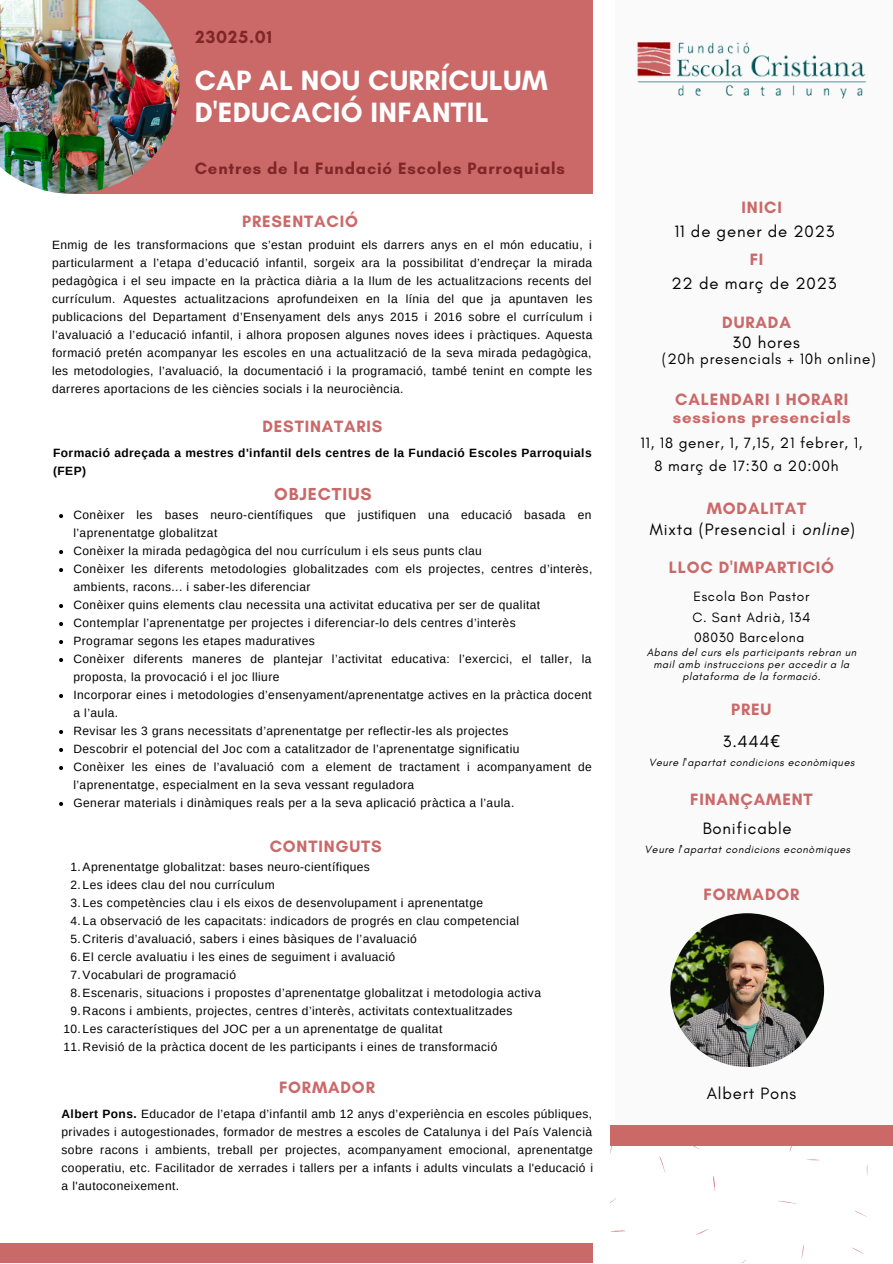
<style>
.page{position:relative;width:893px;height:1264px;background:#fff}
.page>*{position:absolute;margin:0;border:0;box-sizing:border-box;transform-origin:0 0}
.t1{font:700 28.35px/31.5px "Glacial Indifference";letter-spacing:.01em;color:#fff}
.t2{font:700 18px "Glacial Indifference";letter-spacing:.05em;color:#802626}
.t3{font:700 17.7px "Glacial Indifference";letter-spacing:.05em;color:#cb6969}
.t4{font:700 16.8px/18px "Glacial Indifference";letter-spacing:.05em;color:#cb6969}
.t5{font:16.8px/20.7px "Glacial Indifference";letter-spacing:.05em;color:#000;text-align:center}
.t6{font:700 16.8px "Glacial Indifference";letter-spacing:.05em;color:#802626}
.t7{font:16.65px "Glacial Indifference";letter-spacing:.05em;color:#000}
.t8{font:15.3px/22.5px "Glacial Indifference";letter-spacing:.05em;color:#000}
.t9{font:13.8px/20.5px "Glacial Indifference";letter-spacing:.05em;color:#000;text-align:justify}
.t10{font:12px/18px "Arimo";letter-spacing:.035em;color:#000;text-align:justify}
.t11{font:700 12px/18px "Arimo";letter-spacing:.035em;color:#000}
.t12{font:italic 10.8px/11.7px "Glacial Indifference";letter-spacing:.05em;color:#000;text-align:center}
.s1{font-weight:700;color:#cb6969}
.s2{font-style:italic}
.s3{font-family:"Noto Sans"}
.s4{font-weight:700}
</style>
<div class="page">
<div style="left:615px;top:0;width:277px;height:1125px;background:#fafafa"></div>
<div style="left:610px;top:1125px;width:282px;height:20px;background:#cb6969"></div>
<svg style="left:713px;top:1176px;width:2px;height:14px"></svg>
<svg style="left:659px;top:1156px;width:6px;height:16px"></svg>
<svg style="left:778px;top:1200px;width:15px;height:3px"></svg>
<svg style="left:697px;top:1229px;width:11px;height:5px"></svg>
<svg style="left:801px;top:1247px;width:2px;height:11px"></svg>
<svg style="left:807px;top:1159px;width:12px;height:1px"></svg>
<svg style="left:855px;top:1210px;width:11px;height:6px"></svg>
<svg style="left:851px;top:1247px;width:12px;height:6px"></svg>
<svg style="left:692px;top:1145px;width:7px;height:4px"></svg>
<img style="left:670px;top:913px;width:154px;height:153px;border-radius:50%">
<img style="left:637px;top:42px;width:230px;height:57px">
<div style="left:0;top:1243px;width:592px;height:19px;background:#cb6969"></div>
<div style="left:74px;top:0;width:518px;height:194px;background:#cb6969"></div>
<img style="left:0;top:0;width:179px;height:194px">
<svg style="left:59px;top:514px;width:4px;height:4px"></svg>
<svg style="left:59px;top:550px;width:4px;height:4px"></svg>
<svg style="left:59px;top:568px;width:4px;height:4px"></svg>
<svg style="left:59px;top:604px;width:4px;height:4px"></svg>
<svg style="left:59px;top:622px;width:4px;height:4px"></svg>
<svg style="left:59px;top:640px;width:4px;height:4px"></svg>
<svg style="left:59px;top:658px;width:4px;height:4px"></svg>
<svg style="left:59px;top:694px;width:4px;height:4px"></svg>
<svg style="left:59px;top:730px;width:4px;height:4px"></svg>
<svg style="left:59px;top:748px;width:4px;height:4px"></svg>
<svg style="left:59px;top:766px;width:4px;height:4px"></svg>
<svg style="left:59px;top:802px;width:4px;height:4px"></svg>
<h2 class="t2" style="left:195px;top:26px;width:78px">23025.01</h2>
<h1 class="t1" style="left:195px;top:64px;width:355px">CAP AL NOU CURRÍCULUM<br>D'EDUCACIÓ INFANTIL</h1>
<h3 class="t6" style="left:195px;top:158px;width:372px">Centres de la Fundació Escoles Parroquials</h3>
<h3 class="t4" style="left:242px;top:212px;width:117px">PRESENTACIÓ</h3>
<p class="t10" style="left:52px;top:236px;width:541px">Enmig de les transformacions que s’estan produint els darrers anys en el món educatiu, i particularment a l’etapa d’educació infantil, sorgeix ara la possibilitat d’endreçar la mirada pedagògica i el seu impacte en la pràctica diària a la llum de les actualitzacions recents del currículum. Aquestes actualitzacions aprofundeixen en la línia del que ja apuntaven les publicacions del Departament d’Ensenyament dels anys 2015 i 2016 sobre el currículum i l’avaluació a l’educació infantil, i alhora proposen algunes noves idees i pràctiques. Aquesta formació pretén acompanyar les escoles en una actualització de la seva mirada pedagògica, les metodologies, l’avaluació, la documentació i la programació, també tenint en compte les darreres aportacions de les ciències socials i la neurociència.</p>
<h3 class="t4" style="left:262px;top:417px;width:122px">DESTINATARIS</h3>
<p class="t11" style="left:53px;top:444px;width:540px">Formació adreçada a mestres d'infantil dels centres de la Fundació Escoles Parroquials (FEP)</p>
<h3 class="t3" style="left:274px;top:483px;width:99px">OBJECTIUS</h3>
<p class="t10" style="left:73px;top:506px;width:520px;text-align:left">Conèixer les bases neuro-científiques que justifiquen una educació basada en l’aprenentatge globalitzat<br>Conèixer la mirada pedagògica del nou currículum i els seus punts clau<br>Conèixer les diferents metodologies globalitzades com els projectes, centres d’interès, ambients, racons... i saber-les diferenciar<br>Conèixer quins elements clau necessita una activitat educativa per ser de qualitat Contemplar l’aprenentatge per projectes i diferenciar-lo dels centres d’interès<br>Programar segons les etapes maduratives<br>Conèixer diferents maneres de plantejar l’activitat educativa: l’exercici, el taller, la proposta, la provocació i el joc lliure<br>Incorporar eines i metodologies d’ensenyament/aprenentatge actives en la pràctica docent a l’aula.<br>Revisar les 3 grans necessitats d’aprenentatge per reflectir-les als projectes<br>Descobrir el potencial del Joc com a catalitzador de l’aprenentatge significatiu<br>Conèixer les eines de l’avaluació com a element de tractament i acompanyament de l’aprenentatge, especialment en la seva vessant reguladora<br>Generar materials i dinàmiques reals per a la seva aplicació pràctica a l’aula.</p>
<h3 class="t4" style="left:741px;top:198px;width:42px">INICI</h3>
<h3 class="t5" style="left:674px;top:221px;width:162px">11 de gener de 2023</h3>
<h3 class="t4" style="left:749px;top:250px;width:15px">FI</h3>
<h3 class="t5" style="left:671px;top:272px;width:166px">22 de març de 2023</h3>
<h3 class="t4" style="left:722px;top:313px;width:70px">DURADA</h3>
<h3 class="t5" style="left:732px;top:332px;width:69px">30 hores</h3>
<p class="t8" style="left:662px;top:347px;width:215px">(20h presencials + 10h online)</p>
<h3 class="t4" style="left:672px;top:390px;width:179px">CALENDARI I HORARI sessions presencials</h3>
<p class="t8" style="left:654px;top:431px;width:209px;text-indent:-14px">11, 18 gener, 1, 7,15, 21 febrer, 1,<br>8 març de 17:30 a 20:00h</p>
<h3 class="t5" style="left:649px;top:498px;width:206px"><span class="s1">MODALITAT<br></span>Mixta (Presencial i <span class="s2">online</span>)</h3>
<h3 class="t4" style="left:668px;top:558px;width:167px">LLOC D'IMPARTICIÓ</h3>
<p class="t9" style="left:692px;top:586px;width:119px">Escola Bon Pastor C. Sant Adrià, 134<br>08030 Barcelona</p>
<p class="t12" style="left:646px;top:647px;width:211px">Abans del curs els participants rebran un mail amb instruccions per accedir a la plataforma de la formació.</p>
<h3 class="t4" style="left:731px;top:700px;width:42px">PREU</h3>
<h3 class="t7" style="left:722px;top:731px;width:59px">3.444<span class="s3">€</span></h3>
<p class="t12" style="left:648px;top:756px;width:207px">Veure l'apartat condicions econòmiques</p>
<h3 class="t4" style="left:690px;top:789px;width:124px">FINANÇAMENT</h3>
<h3 class="t7" style="left:702px;top:818px;width:91px">Bonificable</h3>
<h3 class="t4" style="left:270px;top:837px;width:114px">CONTINGUTS</h3>
<p class="t12" style="left:644px;top:843px;width:207px">Veure l'apartat condicions econòmiques</p>
<p class="t10" style="left:71px;top:857px;width:301px">1.Aprenentatge globalitzat: bases neuro-científiques</p>
<p class="t10" style="left:71px;top:875px;width:206px">2.Les idees clau del nou currículum</p>
<p class="t10" style="left:71px;top:893px;width:414px">3.Les competències clau i els eixos de desenvolupament i aprenentatge</p>
<p class="t10" style="left:71px;top:911px;width:450px">4.La observació de les capacitats: indicadors de progrés en clau competencial</p>
<p class="t10" style="left:71px;top:929px;width:348px">5.Criteris d’avaluació, sabers i eines bàsiques de l’avaluació</p>
<p class="t10" style="left:71px;top:947px;width:326px">6.El cercle avaluatiu i les eines de seguiment i avaluació</p>
<p class="t10" style="left:71px;top:965px;width:167px">7.Vocabulari de programació</p>
<p class="t10" style="left:71px;top:983px;width:472px">8.Escenaris, situacions i propostes d’aprenentatge globalitzat i metodologia activa</p>
<p class="t10" style="left:71px;top:1001px;width:443px">9.Racons i ambients, projectes, centres d’interès, activitats contextualitzades</p>
<p class="t10" style="left:63px;top:1019px;width:380px">10.Les característiques del JOC per a un aprenentatge de qualitat</p>
<p class="t10" style="left:63px;top:1037px;width:435px">11.Revisió de la pràctica docent de les participants i eines de transformació</p>
<h3 class="t4" style="left:703px;top:885px;width:97px">FORMADOR</h3>
<h3 class="t4" style="left:279px;top:1078px;width:97px">FORMADOR</h3>
<p class="t10" style="left:62px;top:1104px;width:533px"><span class="s4">Albert Pons.</span> Educador de l’etapa d’infantil amb 12 anys d’experiència en escoles públiques, privades i autogestionades, formador de mestres a escoles de Catalunya i del País Valencià sobre racons i ambients, treball per projectes, acompanyament emocional, aprenentatge cooperatiu, etc. Facilitador de xerrades i tallers per a infants i adults vinculats a l'educació i a l'autoconeixement.</p>
<h3 class="t5" style="left:706px;top:1082px;width:91px">Albert Pons</h3>
</div>
